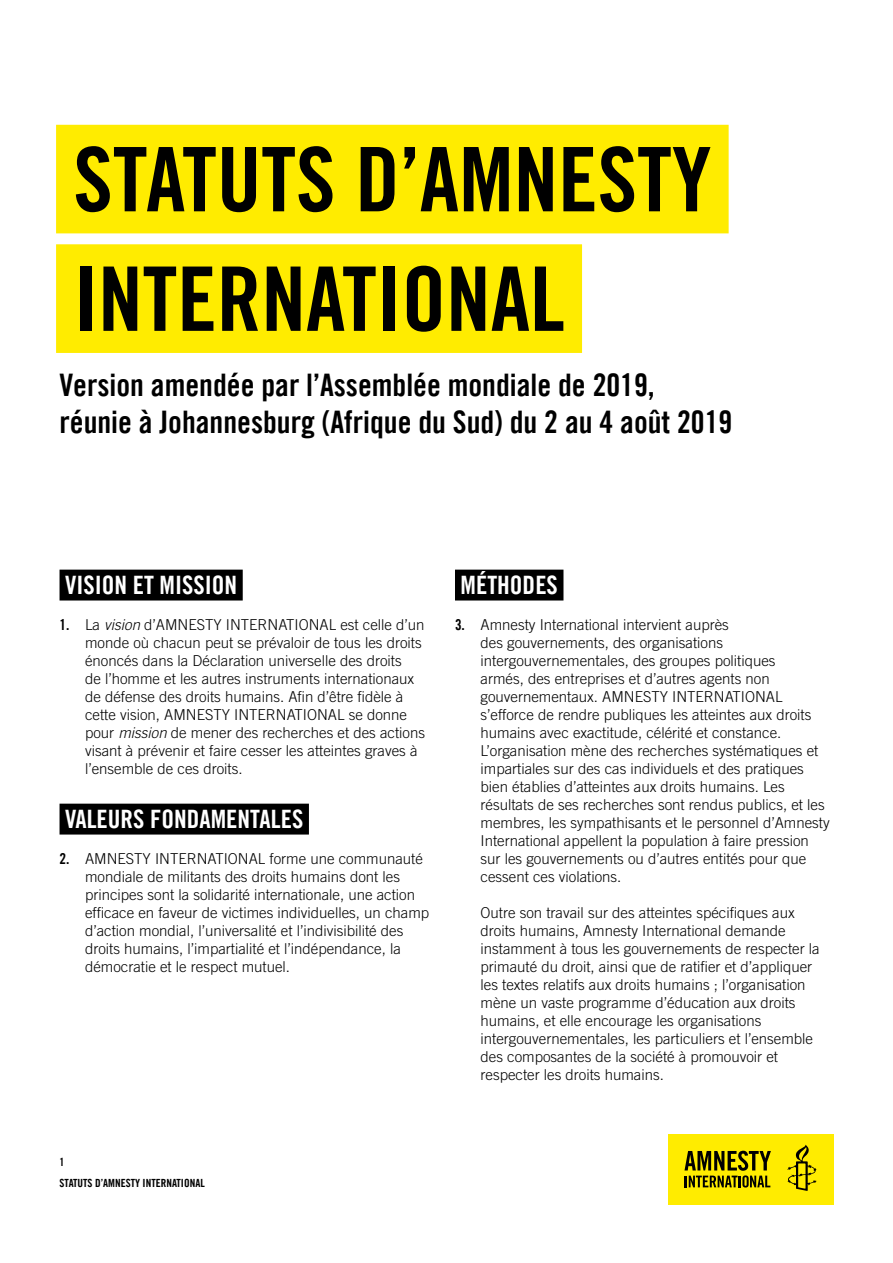
<style>
.page{position:relative;width:893px;height:1263px;background:#fff}
.page>*{position:absolute;margin:0;border:0;box-sizing:border-box;transform-origin:0 0}
.t1{font:89.1px/119.6px "Amnesty Trade Gothic Bd Cn 20";color:#000}
.t2{font:31.05px/36.6px "Amnesty Trade Gothic Bd Cn 20";color:#000}
.t3{font:25.35px "Amnesty Trade Gothic Bd Cn 20";color:#fff}
.t4{font:300 15px/18px "Amnesty Trade Gothic";color:#000}
.t5{font:11.25px "Amnesty Trade Gothic Bd Cn 20";color:#000}
.s1{font-family:"Amnesty Trade Gothic Bd Cn 20";font-weight:400}
.s2{font-style:italic}
</style>
<div class="page">
<div style="left:668px;top:1134px;width:165px;height:70px;background:#ffec00"></div>
<svg style="left:787px;top:1144px;width:30px;height:47px"></svg>
<svg style="left:684px;top:1151px;width:87px;height:36px"></svg>
<div style="left:60px;top:570px;width:183px;height:30px;background:#000"></div>
<div style="left:60px;top:804px;width:249px;height:30px;background:#000"></div>
<div style="left:56px;top:125px;width:673px;height:108px;background:#ffec00"></div>
<div style="left:56px;top:244px;width:526px;height:109px;background:#ffec00"></div>
<div style="left:455px;top:570px;width:108px;height:30px;background:#000"></div>
<h1 class="t1" style="left:73px;top:119px;width:639px">STATUTS D’AMNESTY<br>INTERNATIONAL</h1>
<h2 class="t2" style="left:60px;top:366px;width:674px">Version amendée par l’Assemblée mondiale de 2019, réunie à Johannesburg (Afrique du Sud) du 2 au 4 août 2019</h2>
<h3 class="t3" style="left:65px;top:570px;width:173px">VISION ET MISSION</h3>
<p class="t4" style="left:85px;top:615px;width:342px;text-indent:-26px"><span class="s1">1.</span> La <span class="s2">vision</span> d’AMNESTY INTERNATIONAL est celle d’un monde où chacun peut se prévaloir de tous les droits énoncés dans la Déclaration universelle des droits<br>de l’homme et les autres instruments internationaux de défense des droits humains. Afin d’être fidèle à cette vision, AMNESTY INTERNATIONAL se donne pour <span class="s2">mission</span> de mener des recherches et des actions visant à prévenir et faire cesser les atteintes graves à l’ensemble de ces droits.</p>
<h3 class="t3" style="left:65px;top:804px;width:240px">VALEURS FONDAMENTALES</h3>
<p class="t4" style="left:85px;top:849px;width:346px;text-indent:-26px"><span class="s1">2.</span> AMNESTY INTERNATIONAL forme une communauté mondiale de militants des droits humains dont les principes sont la solidarité internationale, une action efficace en faveur de victimes individuelles, un champ d’action mondial, l’universalité et l’indivisibilité des droits humains, l’impartialité et l’indépendance, la démocratie et le respect mutuel.</p>
<h3 class="t3" style="left:461px;top:570px;width:99px">MÉTHODES</h3>
<p class="t4" style="left:480px;top:615px;width:351px;text-indent:-26px"><span class="s1">3.</span> Amnesty International intervient auprès<br>des gouvernements, des organisations intergouvernementales, des groupes politiques<br>armés, des entreprises et d’autres agents non gouvernementaux. AMNESTY INTERNATIONAL s’efforce de rendre publiques les atteintes aux droits humains avec exactitude, célérité et constance.<br>L’organisation mène des recherches systématiques et impartiales sur des cas individuels et des pratiques bien établies d’atteintes aux droits humains. Les résultats de ses recherches sont rendus publics, et les membres, les sympathisants et le personnel d’Amnesty International appellent la population à faire pression sur les gouvernements ou d’autres entités pour que cessent ces violations.</p>
<p class="t4" style="left:480px;top:903px;width:341px">Outre son travail sur des atteintes spécifiques aux droits humains, Amnesty International demande instamment à tous les gouvernements de respecter la primauté du droit, ainsi que de ratifier et d’appliquer les textes relatifs aux droits humains ; l’organisation mène un vaste programme d’éducation aux droits humains, et elle encourage les organisations intergouvernementales, les particuliers et l’ensemble des composantes de la société à promouvoir et respecter les droits humains.</p>
<p class="t5" style="left:60px;top:1155px;width:6px">1</p>
<p class="t5" style="left:60px;top:1176px;width:147px">STATUTS D’AMNESTY INTERNATIONAL</p>
</div>
